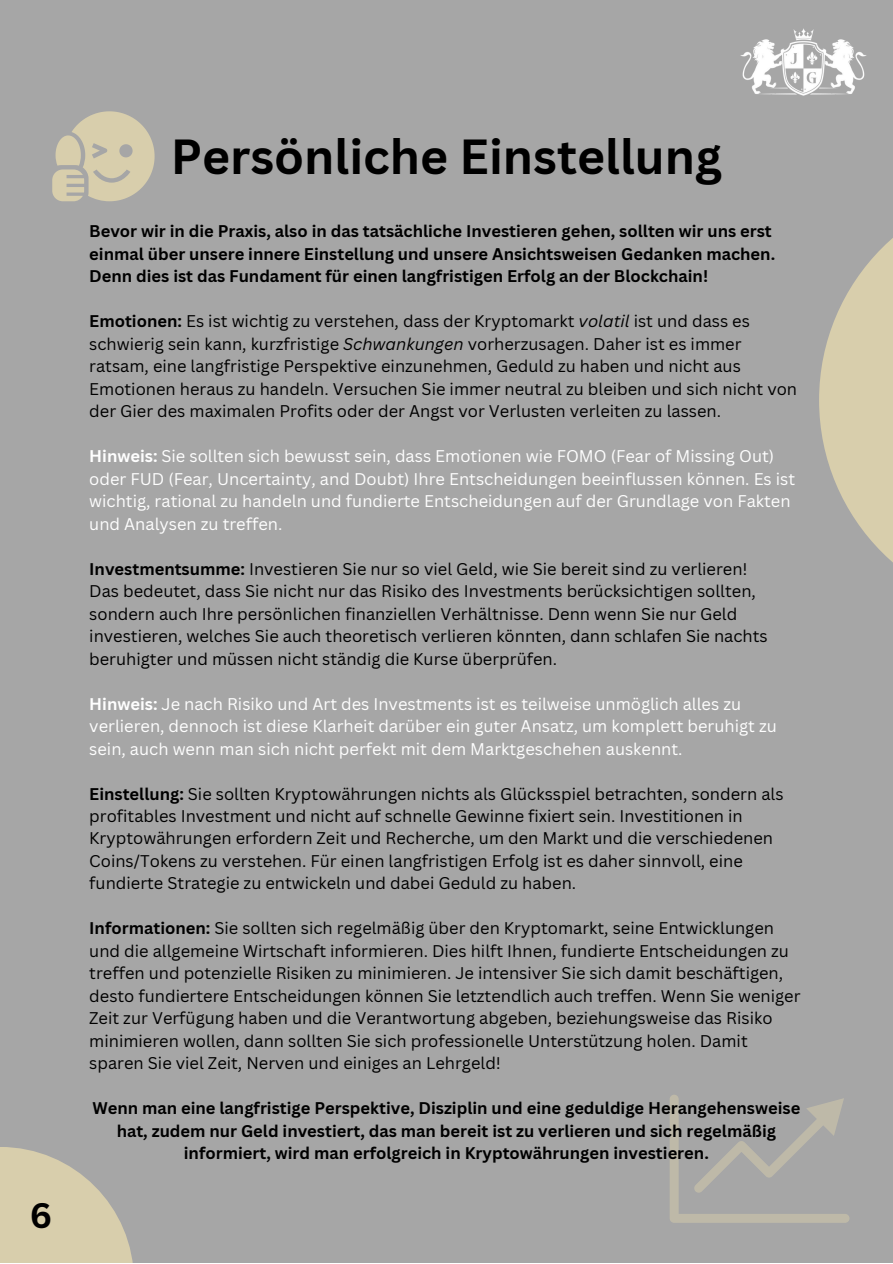
<style>
.page{position:relative;width:893px;height:1264px;background:#fff}
.page>*{position:absolute;margin:0;border:0;box-sizing:border-box;transform-origin:0 0}
.t1{font:700 48px "Canva Sans";color:#000}
.t2{font:700 34.5px "Canva Sans";color:#000}
.t3{font:16.5px/22.5px "Canva Sans";color:#000}
.t4{font:16.5px/22.5px "Canva Sans";color:#fefefe}
.t5{font:700 16.5px/22.5px "Canva Sans";color:#000}
.s1{font-weight:700}
.s2{font-style:italic}
</style>
<div class="page">
<div style="left:0;top:0;width:892px;height:1262px;background:#a6a6a6"></div>
<svg style="left:670px;top:1095px;width:179px;height:127px"></svg>
<img style="left:740px;top:28px;width:127px;height:68px">
<svg style="left:0;top:1147px;width:133px;height:115px;fill:#d8ceac"></svg>
<svg style="left:52px;top:111px;width:102px;height:90px"></svg>
<svg style="left:819px;top:239px;width:73px;height:323px;fill:#d8ceac"></svg>
<h2 class="t2" style="left:30px;top:1190px;width:24px">6</h2>
<h1 class="t1" style="left:171px;top:122px;width:552px">Persönliche Einstellung</h1>
<p class="t5" style="left:89px;top:219px;width:687px">Bevor wir in die Praxis, also in das tatsächliche Investieren gehen, sollten wir uns erst einmal ü ber unsere innere Einstellung und unsere Ansichtsweisen Gedanken machen.<br>Denn dies ist das Fundament für einen langfristigen Erfolg an der Blockchain!</p>
<p class="t3" style="left:89px;top:309px;width:709px"><span class="s1">Emotionen:</span> Es ist wichtig zu verstehen, dass der Kryptomarkt <span class="s2">volatil</span> ist und dass es schwierig sein kann, kurzfristige <span class="s2">Schwankungen</span> vorherzusagen. Daher ist es immer ratsam, eine langfristige Perspektive einzunehmen, Geduld zu haben und nicht aus Emotionen heraus zu handeln. Versuchen Sie immer neutral zu bleiben und sich nicht von der Gier des maximalen Profits oder der Angst vor Verlusten verleiten zu lassen.</p>
<p class="t4" style="left:89px;top:444px;width:707px"><span class="s1">Hinweis:</span> Sie sollten sich bewusst sein, dass Emotionen wie FOMO (Fear of Missing Out) oder FUD (Fear, Uncertainty, and Doubt) Ihre Entscheidungen beeinflussen können. Es ist wichtig, rational zu handeln und fundierte Entscheidungen auf der Grundlage von Fakten und Analysen zu treffen.</p>
<p class="t3" style="left:89px;top:557px;width:680px"><span class="s1">Investmentsumme:</span> Investieren Sie nur so viel Geld, wie Sie bereit sind zu verlieren!<br>Das bedeutet, dass Sie nicht nur das Risiko des Investments berücksichtigen sollten, sondern auch Ihre persönlichen finanziellen Verhältnisse. Denn wenn Sie nur Geld investieren, welches Sie auch theoretisch verlieren könnten, dann schlafen Sie nachts beruhigter und müssen nicht ständig die Kurse ü berprüfen.</p>
<p class="t4" style="left:89px;top:692px;width:689px"><span class="s1">Hinweis:</span> Je nach Risiko und Art des Investments ist es teilweise unmöglich alles zu verlieren, dennoch ist diese Klarheit darüber ein guter Ansatz, um komplett beruhigt zu sein, auch wenn man sich nicht perfekt mit dem Marktgeschehen auskennt.</p>
<p class="t3" style="left:89px;top:781px;width:695px"><span class="s1">Einstellung:</span> Sie sollten Kryptowährungen nichts als Glücksspiel betrachten, sondern als profitables Investment und nicht auf schnelle Gewinne fixiert sein. Investitionen in Kryptowährungen erfordern Zeit und Recherche, um den Markt und die verschiedenen Coins/Tokens zu verstehen. Für einen langfristigen Erfolg ist es daher sinnvoll, eine fundierte Strategie zu entwickeln und dabei Geduld zu haben.</p>
<p class="t3" style="left:89px;top:916px;width:712px"><span class="s1">Informationen:</span> Sie sollten sich regelmäßig über den Kryptomarkt, seine Entwicklungen und die allgemeine Wirtschaft informieren. Dies hilft Ihnen, fundierte Entscheidungen zu treffen und potenzielle Risiken zu minimieren. Je intensiver Sie sich damit beschäftigen, desto fundiertere Entscheidungen können Sie letztendlich auch treffen. Wenn Sie weniger Zeit zur Verfügung haben und die Verantwortung abgeben, beziehungsweise das Risiko minimieren wollen, dann sollten Sie sich professionelle Unterstützung holen. Damit sparen Sie viel Zeit, Nerven und einiges an Lehrgeld!</p>
<p class="t5" style="left:92px;top:1096px;width:709px;text-align:center">Wenn man eine langfristige Perspektive, Disziplin und eine geduldige Herangehensweise hat, zudem nur Geld investiert, das man bereit ist zu verlieren und sich regelmäßig informiert, wird man erfolgreich in Kryptowährungen investieren.</p>
</div>
